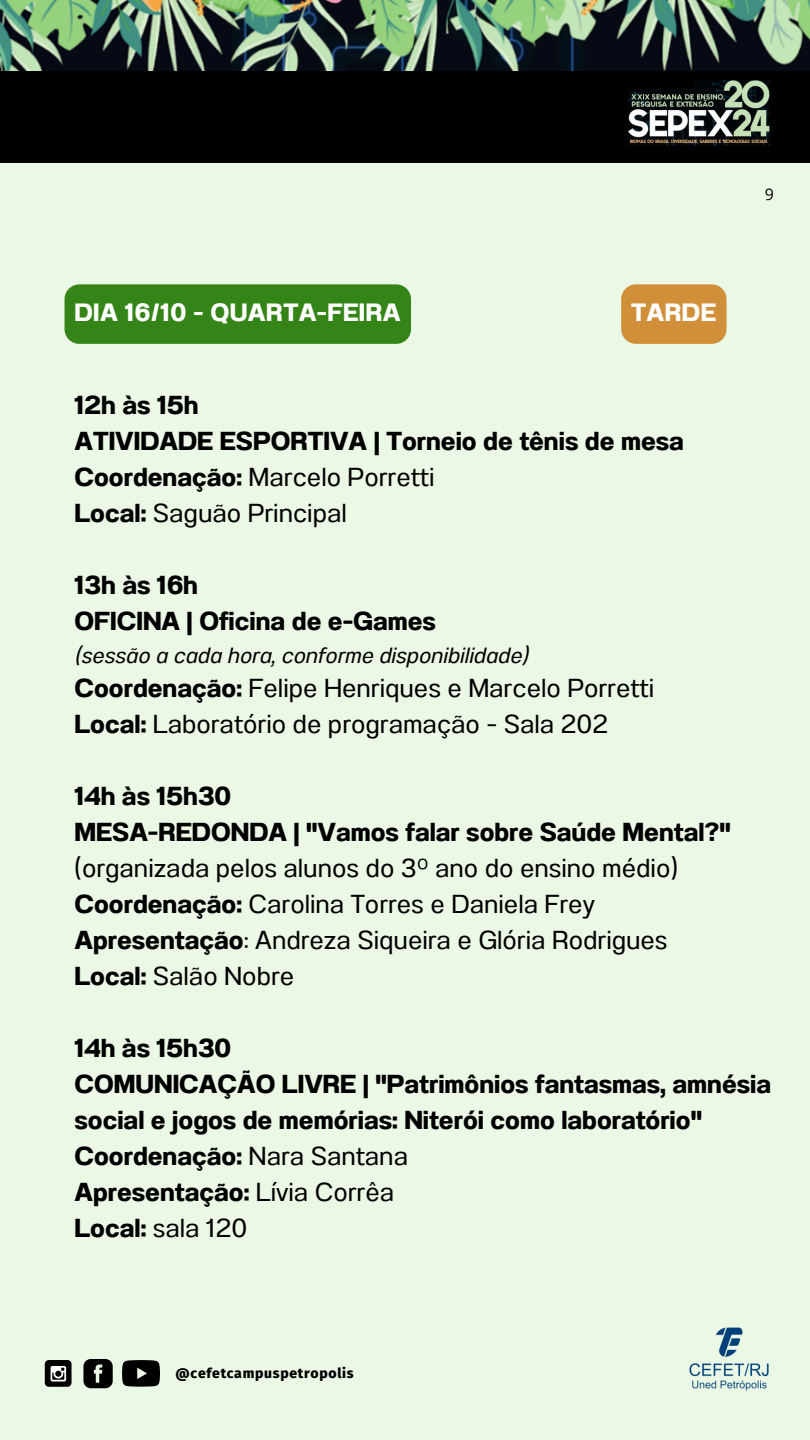
<style>
.page{position:relative;width:810px;height:1440px;background:#ebf8e5}
.page>*{position:absolute;margin:0;border:0;box-sizing:border-box;transform-origin:0 0}
.t1{font:700 26px/36px "Anantason";color:#000}
.t2{font:26px/36px "Anantason";color:#000}
.t3{font:700 25px "Anantason";letter-spacing:.015em;color:#fff}
.t4{font:italic 22px "Anantason";color:#000}
.t5{font:16px "Open Sans";color:#000}
.t6{font:800 14px "Fira Sans";letter-spacing:.05em;color:#000}
.s1{font-weight:400}
.s2{font-weight:700}
</style>
<div class="page">
<div style="left:0;top:0;width:810px;height:163px;background:#000"></div>
<img style="left:629px;top:80px;width:141px;height:65px">
<div style="left:629px;top:53px;width:64px;height:36px;background:#000"></div>
<img style="left:0;top:0;width:810px;height:71px">
<div style="left:65px;top:284px;width:346px;height:60px;background:#358417;border-radius:15px"></div>
<img style="left:689px;top:1327px;width:80px;height:64px">
<svg style="left:621px;top:284px;width:106px;height:60px;background:#d29340"></svg>
<svg style="left:83px;top:1359px;width:30px;height:29px"></svg>
<svg style="left:122px;top:1360px;width:38px;height:27px"></svg>
<div style="left:45px;top:1360px;width:27px;height:27px;background:#000;border-radius:4px"></div>
<svg style="left:51px;top:1366px;width:15px;height:16px"></svg>
<p class="t5" style="left:765px;top:183px;width:11px">9</p>
<h2 class="t3" style="left:75px;top:298px;width:328px">DIA 16/10 - QUARTA-FEIRA</h2>
<h2 class="t3" style="left:631px;top:298px;width:86px">TARDE</h2>
<p class="t1" style="left:75px;top:387px;width:611px">12h às 15h<br>ATIVIDADE ESPORTIVA | Torneio de tênis de mesa<br>Coordenação: <span class="s1">Marcelo Porretti<br></span>Local: <span class="s1">Saguão Principal</span></p>
<h1 class="t1" style="left:75px;top:567px;width:363px">13h às 16h<br>OFICINA | Oficina de e-Games</h1>
<h1 class="t4" style="left:75px;top:643px;width:455px">(sessão a cada hora, conforme disponibilidade)</h1>
<h1 class="t2" style="left:75px;top:670px;width:581px"><span class="s2">Coordenação:</span> Felipe Henriques e Marcelo Porretti<br><span class="s2">Local:</span> Laboratório de programação - Sala 202</h1>
<h1 class="t2" style="left:75px;top:778px;width:658px"><span class="s2">14h às 15h30<br>MESA-REDONDA | "Vamos falar sobre Saúde Mental?" </span>(organizada pelos alunos do 3º ano do ensino médio)<br><span class="s2">Coordenação:</span> Carolina Torres e Daniela Frey <span class="s2">Apresentação</span>: Andreza Siqueira e Glória Rodrigues <span class="s2">Local:</span> Salão Nobre</h1>
<p class="t1" style="left:75px;top:1030px;width:698px">14h às 15h30<br>COMUNICAÇÃO LIVRE | "Patrimônios fantasmas, amnésia social e jogos de memórias: Niterói como laboratório"<br>Coordenação: <span class="s1">Nara Santana<br></span>Apresentação: <span class="s1">Lívia Corrêa<br></span>Local: <span class="s1">sala 120</span></p>
<h2 class="t6" style="left:176px;top:1365px;width:180px">@cefetcampuspetropolis</h2>
</div>
